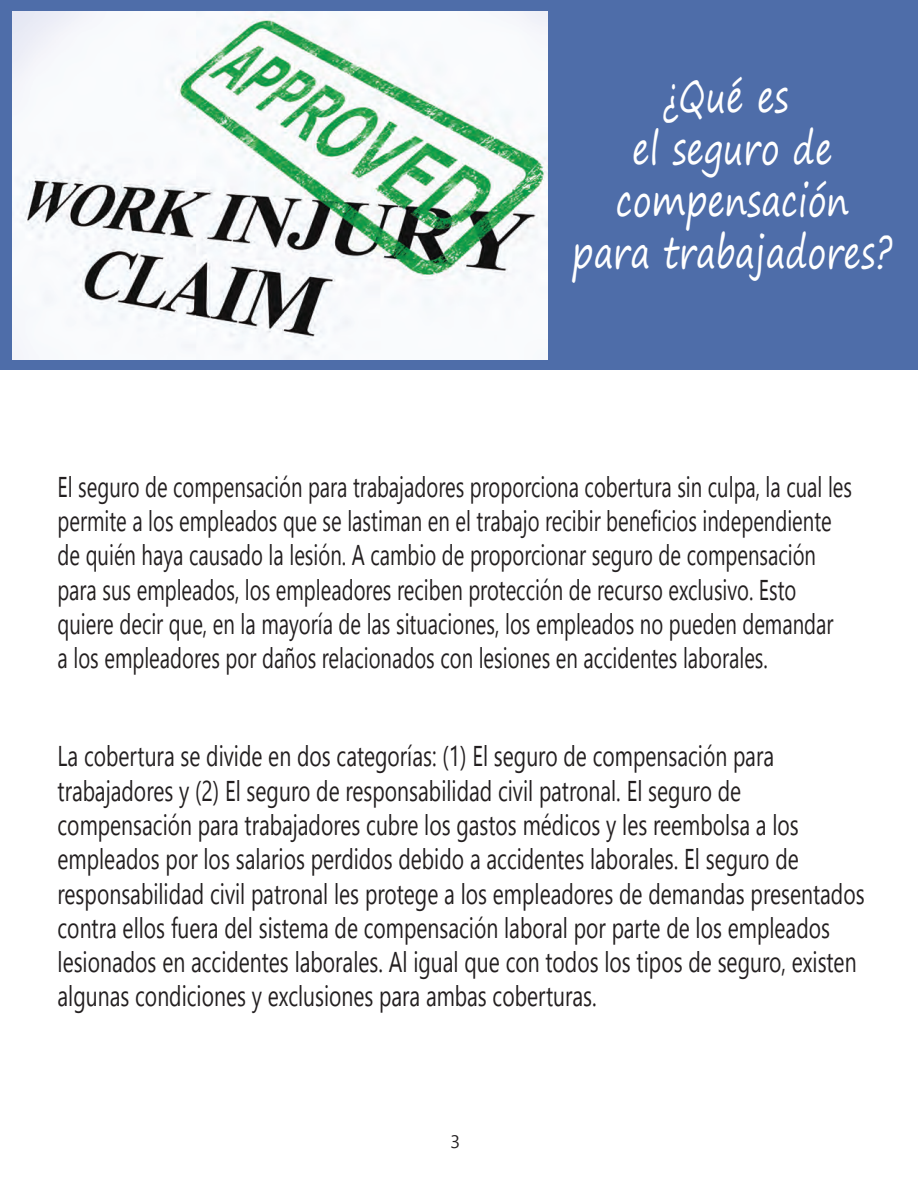
<style>
.page{position:relative;width:918px;height:1188px;background:#fff}
.page>*{position:absolute;margin:0;border:0;box-sizing:border-box;transform-origin:0 0}
.t1{font:43.5px/52.2px "Segoe Print";color:#fff;text-align:center;scale:.77 1}
.t2{font:28.5px/34.3px "Segoe UI Historic";color:#231f20;scale:.74 1}
.t3{font:28.5px/34.3px "Segoe UI Historic";color:#231f20;scale:.71 1}
.t4{font:18px "Segoe UI Historic";color:#231f20}
</style>
<div class="page">
<div style="left:0;top:0;width:918px;height:370px;background:#4e6da9"></div>
<img style="left:12px;top:12px;width:536px;height:347px">
<h1 class="t1" style="left:572px;top:69px;width:418px">¿Qué es<br>el seguro de compensación para trabajadores?</h1>
<p class="t3" style="left:58px;top:470px;width:1121px">El seguro de compensación para trabajadores proporciona cobertura sin culpa, la cual les permite a los empleados que se lastiman en el trabajo recibir beneficios independiente de quién haya causado la lesión. A cambio de proporcionar seguro de compensación para sus empleados, los empleadores reciben protección de recurso exclusivo. Esto quiere decir que, en la mayoría de las situaciones, los empleados no pueden demandar<br>a los empleadores por daños relacionados con lesiones en accidentes laborales.</p>
<p class="t2" style="left:58px;top:739px;width:1092px">La cobertura se divide en dos categorías: (1) El seguro de compensación para trabajadores y (2) El seguro de responsabilidad civil patronal. El seguro de compensación para trabajadores cubre los gastos médicos y les reembolsa a los empleados por los salarios perdidos debido a accidentes laborales. El seguro de responsabilidad civil patronal les protege a los empleadores de demandas presentados contra ellos fuera del sistema de compensación laboral por parte de los empleados lesionados en accidentes laborales. Al igual que con todos los tipos de seguro, existen algunas condiciones y exclusiones para ambas coberturas.</p>
<p class="t4" style="left:450px;top:1131px;width:11px">3</p>
</div>
